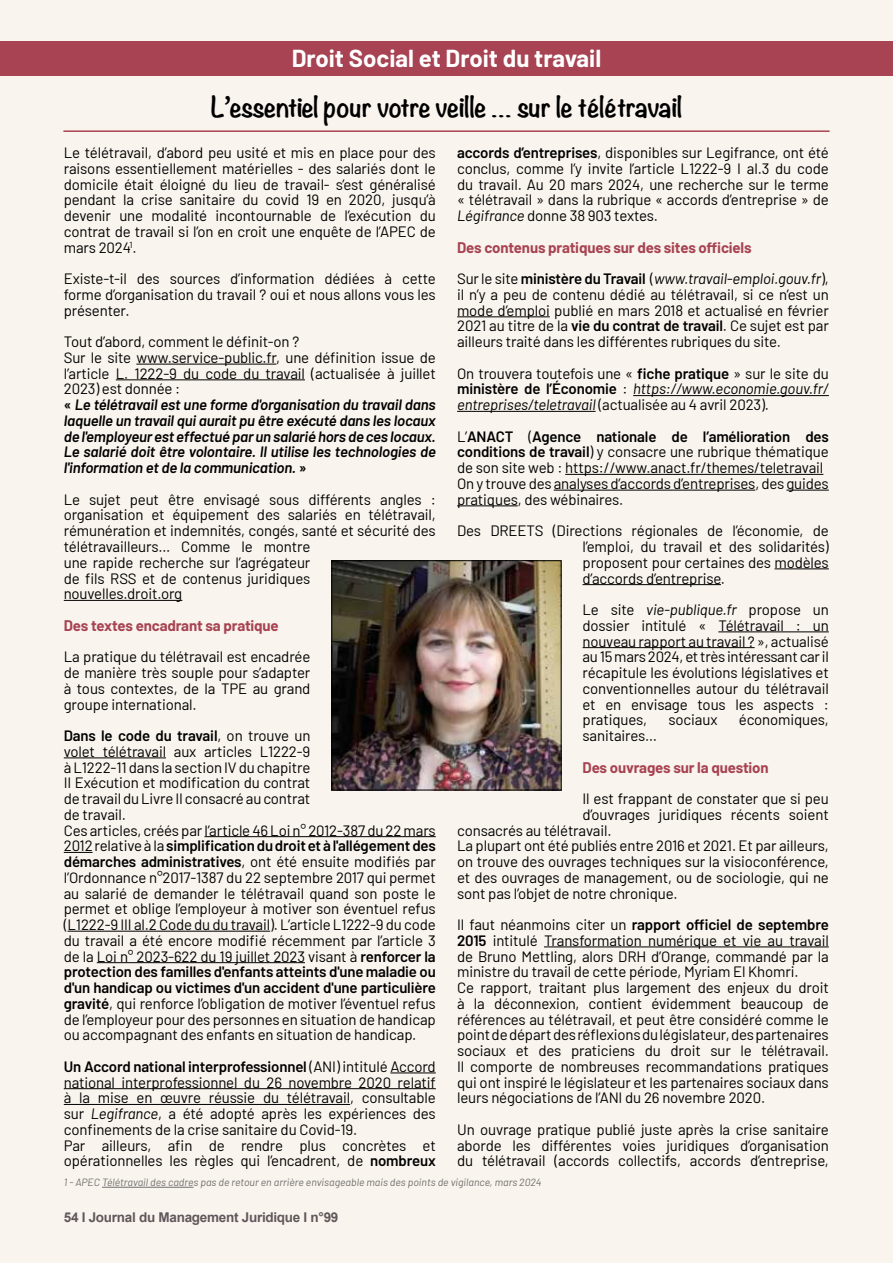
<style>
.page{position:relative;width:893px;height:1263px;background:#f9f4ed}
.page>*{position:absolute;margin:0;border:0;box-sizing:border-box;transform-origin:0 0}
.t1{font:700 25.5px "Noteworthy";letter-spacing:-.01em;color:#000}
.t2{font:700 24px "Barlow";color:#fff}
.t3{font:15px/15.8px "Barlow";letter-spacing:-.01em;color:#000;text-align:justify}
.t4{font:italic 600 15px/15.8px "Barlow";letter-spacing:-.01em;color:#000}
.t5{font:700 15px/31.5px "Barlow";letter-spacing:-.01em;color:#a74352}
.t6{font:700 13.5px "Arial";letter-spacing:-.02em;color:#60575b}
.t7{font:italic 10.5px "Barlow";color:#706f6f}
.s1{font-weight:400;font-style:normal}
.s2{font-style:normal}
.s3{font-weight:600}
.s4{font-style:italic}
.s5{font-weight:400;color:#000}
.s6{font-weight:600;color:#000}
.s7{font-weight:400;font-style:italic;color:#000}
</style>
<div class="page">
<hr style="left:63px;top:130px;width:767px;height:2px;background:#a74352">
<hr style="left:136px;top:364px;width:140px;height:1px;background:#000">
<hr style="left:116px;top:379px;width:189px;height:1px;background:#000">
<hr style="left:64px;top:600px;width:118px;height:1px;background:#000">
<hr style="left:64px;top:757px;width:102px;height:1px;background:#000">
<hr style="left:204px;top:836px;width:232px;height:1px;background:#000">
<svg style="left:64px;top:852px;width:29px;height:1px"></svg>
<hr style="left:68px;top:931px;width:202px;height:1px;background:#000">
<hr style="left:97px;top:962px;width:208px;height:1px;background:#000">
<hr style="left:390px;top:1072px;width:46px;height:1px;background:#000">
<hr style="left:64px;top:1088px;width:372px;height:1px;background:#000">
<hr style="left:64px;top:1104px;width:286px;height:1px;background:#000">
<hr style="left:457px;top:316px;width:93px;height:1px;background:#000">
<hr style="left:633px;top:395px;width:196px;height:1px;background:#000">
<hr style="left:457px;top:411px;width:139px;height:1px;background:#000">
<hr style="left:565px;top:474px;width:258px;height:1px;background:#000">
<hr style="left:554px;top:490px;width:201px;height:1px;background:#000">
<hr style="left:786px;top:490px;width:43px;height:1px;background:#000">
<hr style="left:457px;top:505px;width:61px;height:1px;background:#000">
<hr style="left:774px;top:568px;width:55px;height:1px;background:#000">
<hr style="left:583px;top:584px;width:138px;height:1px;background:#000">
<hr style="left:718px;top:631px;width:111px;height:1px;background:#000">
<hr style="left:583px;top:647px;width:172px;height:1px;background:#000">
<hr style="left:544px;top:946px;width:285px;height:1px;background:#000">
<img style="left:334px;top:562px;width:225px;height:226px">
<div style="left:332px;top:560px;width:229px;height:230px;border:1px solid #000"></div>
<div style="left:0;top:42px;width:893px;height:34px;background:#a74352"></div>
<hr style="left:102px;top:1187px;width:91px;height:1px;background:#706f6f">
<h2 class="t2" style="left:292px;top:41px;width:311px">Droit Social et Droit du travail</h2>
<h1 class="t1" style="left:211px;top:84px;width:473px">L’essentiel pour votre veille … sur le télétravail</h1>
<p class="t3" style="left:64px;top:144px;width:374px">Le télétravail, d’abord peu usité et mis en place pour des raisons essentiellement matérielles - des salariés dont le domicile était éloigné du lieu de travail- s’est généralisé pendant la crise sanitaire du covid 19 en 2020, jusqu’à devenir une modalité incontournable de l’exécution du contrat de travail si l’on en croit une enquête de l’APEC de mars 2024<sup>1</sup>.</p>
<p class="t3" style="left:64px;top:270px;width:373px">Existe-t-il des sources d’information dédiées à cette forme d’organisation du travail ? oui et nous allons vous les présenter.</p>
<p class="t4" style="left:64px;top:333px;width:374px"><span class="s1">Tout d’abord, comment le définit-on ?<br>Sur le site www.service-public.fr, une définition issue de l’article L. 1222-9 du code du travail (actualisée à juillet 2023) est donnée :<br></span><span class="s2">«</span> Le télétravail est une forme d'organisation du travail dans laquelle un travail qui aurait pu être exécuté dans les locaux de l'employeur est effectué par un salarié hors de ces locaux.<br>Le salarié doit être volontaire. Il utilise les technologies de l'information et de la communication. <span class="s2">»</span></p>
<p class="t3" style="left:64px;top:490px;width:374px;text-align:left">Le sujet peut être envisagé sous différents angles : organisation et équipement des salariés en télétravail, rémunération et indemnités, congés, santé et sécurité des télétravailleurs… Comme le montre<br>une rapide recherche sur l’agrégateur<br>de fils RSS et de contenus juridiques<br>nouvelles.droit.org</p>
<p class="t5" style="left:64px;top:608px;width:217px">Des textes encadrant sa pratique</p>
<p class="t3" style="left:64px;top:648px;width:248px">La pratique du télétravail est encadrée de manière très souple pour s’adapter à tous contextes, de la TPE au grand groupe international.</p>
<p class="t3" style="left:64px;top:726px;width:374px;text-align:left"><span class="s3">Dans le code du travail</span>, on trouve un<br>volet télétravail aux articles L1222-9<br>à L1222-11 dans la section IV du chapitre<br>II Exécution et modification du contrat<br>de travail du Livre II consacré au contrat<br>de travail.<br>Ces articles, créés par l’article 46 Loi n° 2012-387 du 22 mars 2012 relative à la <span class="s3">simplification du droit et à l'allégement des démarches administratives</span>, ont été ensuite modifiés par l’Ordonnance n°2017-1387 du 22 septembre 2017 qui permet au salarié de demander le télétravail quand son poste le permet et oblige l’employeur à motiver son éventuel refus (L1222-9 III al.2 Code du du travail). L’article L1222-9 du code du travail a été encore modifié récemment par l’article 3 de la Loi n° 2023-622 du 19 juillet 2023 visant à <span class="s3">renforcer la protection des familles d'enfants atteints d'une maladie ou d'un handicap ou victimes d'un accident d'une particulière gravité</span>, qui renforce l’obligation de motiver l’éventuel refus de l’employeur pour des personnes en situation de handicap ou accompagnant des enfants en situation de handicap.</p>
<p class="t3" style="left:64px;top:1057px;width:374px;text-align:left"><span class="s3">Un Accord national interprofessionnel</span> (ANI) intitulé Accord national interprofessionnel du 26 novembre 2020 relatif à la mise en œuvre réussie du télétravail, consultable sur <span class="s4">Legifrance</span>, a été adopté après les expériences des confinements de la crise sanitaire du Covid-19.<br>Par ailleurs, afin de rendre plus concrètes et opérationnelles les règles qui l’encadrent, de <span class="s3">nombreux</span></p>
<p class="t3" style="left:457px;top:144px;width:373px"><span class="s3">accords d’entreprises</span>, disponibles sur Legifrance, ont été conclus, comme l’y invite l’article L1222-9 I al.3 du code du travail. Au 20 mars 2024, une recherche sur le terme « télétravail » dans la rubrique « accords d’entreprise » de <span class="s4">Légifrance</span> donne 38 903 textes.</p>
<p class="t5" style="left:457px;top:230px;width:373px">Des contenus pratiques sur des sites officiels<br><span class="s5">Sur le site</span> <span class="s6">ministère du Travail</span> <span class="s5">(</span><span class="s7">www.travail-emploi.gouv.fr</span><span class="s5">),</span></p>
<p class="t3" style="left:457px;top:285px;width:373px">il n’y a peu de contenu dédié au télétravail, si ce n’est un mode d’emploi publié en mars 2018 et actualisé en février 2021 au titre de la <span class="s3">vie du contrat de travail</span>. Ce sujet est par ailleurs traité dans les différentes rubriques du site.</p>
<p class="t3" style="left:457px;top:364px;width:373px">On trouvera toutefois une « <span class="s3">fiche pratique</span> » sur le site du <span class="s3">ministère de l’Économie</span> : <span class="s4">https://www.economie.gouv.fr/ entreprises/teletravail</span> (actualisée au 4 avril 2023).</p>
<p class="t3" style="left:457px;top:427px;width:373px;text-align:left">L’<span class="s3">ANACT</span> (<span class="s3">Agence nationale de l’amélioration des conditions de travail</span>) y consacre une rubrique thématique de son site web : https://www.anact.fr/themes/teletravail On y trouve des analyses d’accords d’entreprises, des guides pratiques, des wébinaires.</p>
<p class="t3" style="left:583px;top:522px;width:248px;text-indent:-125px">Des DREETS (Directions régionales de l’économie, de l’emploi, du travail et des solidarités) proposent pour certaines des modèles d’accords d’entreprise.</p>
<p class="t3" style="left:583px;top:600px;width:248px">Le site <span class="s4">vie-publique.fr</span> propose un dossier intitulé « Télétravail : un nouveau rapport au travail ? », actualisé au 15 mars 2024, et très intéressant car il récapitule les évolutions législatives et conventionnelles autour du télétravail et en envisage tous les aspects : pratiques,</p>
<p class="t3" style="left:668px;top:711px;width:50px">sociaux</p>
<p class="t3" style="left:739px;top:711px;width:92px">économiques,</p>
<p class="t3" style="left:583px;top:726px;width:76px">sanitaires…</p>
<p class="t5" style="left:583px;top:750px;width:188px">Des ouvrages sur la question</p>
<p class="t3" style="left:583px;top:789px;width:248px">Il est frappant de constater que si peu</p>
<p class="t3" style="left:583px;top:805px;width:248px">d’ouvrages juridiques récents soient</p>
<p class="t3" style="left:457px;top:821px;width:156px">consacrés au télétravail.</p>
<p class="t3" style="left:457px;top:837px;width:373px">La plupart ont été publiés entre 2016 et 2021. Et par ailleurs,</p>
<p class="t3" style="left:457px;top:852px;width:373px">on trouve des ouvrages techniques sur la visioconférence,</p>
<p class="t3" style="left:457px;top:868px;width:373px">et des ouvrages de management, ou de sociologie, qui ne</p>
<p class="t3" style="left:457px;top:884px;width:222px">sont pas l’objet de notre chronique.</p>
<p class="t3" style="left:457px;top:915px;width:373px;text-align:left">Il faut néanmoins citer un <span class="s3">rapport officiel de septembre 2015</span> intitulé Transformation numérique et vie au travail de Bruno Mettling, alors DRH d’Orange, commandé par la ministre du travail de cette période, Myriam El Khomri.<br>Ce rapport, traitant plus largement des enjeux du droit à la déconnexion, contient évidemment beaucoup de références au télétravail, et peut être considéré comme le point de départ des réflexions du législateur, des partenaires sociaux et des praticiens du droit sur le télétravail.<br>Il comporte de nombreuses recommandations pratiques qui ont inspiré le législateur et les partenaires sociaux dans leurs négociations de l’ANI du 26 novembre 2020.</p>
<p class="t3" style="left:457px;top:1120px;width:373px">Un ouvrage pratique publié juste après la crise sanitaire aborde les différentes voies juridiques d’organisation du télétravail (accords collectifs, accords d’entreprise,</p>
<p class="t7" style="left:64px;top:1175px;width:479px">1 - APEC Télétravail des cadres pas de retour en arrière envisageable mais des points de vigilance, mars 2024</p>
<p class="t6" style="left:64px;top:1208px;width:276px">54 I Journal du Management Juridique I n°99</p>
</div>
